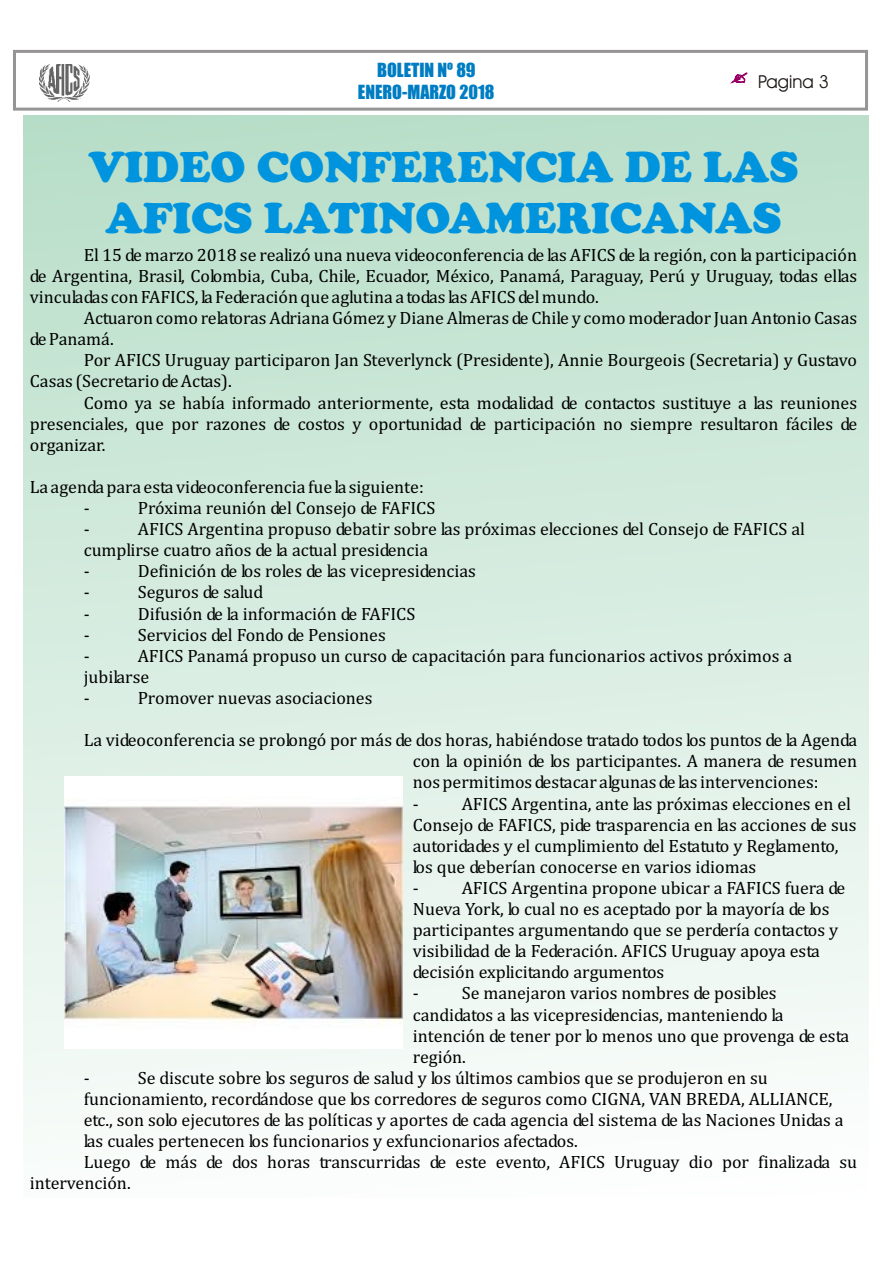
<style>
.page{position:relative;width:894px;height:1263px;background:#fff}
.page>*{position:absolute;margin:0;border:0;box-sizing:border-box;transform-origin:0 0}
.t1{font:900 45px/51.6px "Cooper";color:#0094de;text-align:center}
.t2{font:18px/21.1px "Cambria";color:#000}
.t3{font:18px/21.9px "Impact";color:#007dc2;text-align:center}
.t4{font:18px "Avant Garde Bk BT";color:#1f1a17}
</style>
<div class="page">
<div style="left:13px;top:50px;width:855px;height:61px;border:3px solid #969494"></div>
<svg style="left:731px;top:73px;width:16px;height:10px"></svg>
<div style="left:24px;top:116px;width:845px;height:1082px;background:linear-gradient(to bottom,#b8dec9,#fdfefd)"></div>
<img style="left:40px;top:64px;width:49px;height:38px">
<img style="left:64px;top:776px;width:338px;height:273px">
<p class="t3" style="left:358px;top:60px;width:138px">BOLETIN Nº 89<br>ENERO-MARZO 2018</p>
<p class="t4" style="left:758px;top:74px;width:72px">Pagina 3</p>
<h1 class="t1" style="left:88px;top:145px;width:712px">VIDEO CONFERENCIA DE LAS<br>AFICS LATINOAMERICANAS</h1>
<p class="t2" style="left:30px;top:245px;width:829px;text-align:justify;text-indent:54px">El 15 de marzo 2018 se realizó una nueva videoconferencia de las AFICS de la región, con la participación de Argentina, Brasil, Colombia, Cuba, Chile, Ecuador, México, Panamá, Paraguay, Perú y Uruguay, todas ellas vinculadas con FAFICS, la Federación que aglutina a todas las AFICS del mundo.</p>
<p class="t2" style="left:30px;top:309px;width:829px;text-indent:54px">Actuaron como relatoras Adriana Gómez y Diane Almeras de Chile y como moderador Juan Antonio Casas de Panamá.</p>
<p class="t2" style="left:30px;top:351px;width:829px;text-indent:54px">Por AFICS Uruguay participaron Jan Steverlynck (Presidente), Annie Bourgeois (Secretaria) y Gustavo<br>Casas (Secretario de Actas).</p>
<p class="t2" style="left:30px;top:393px;width:829px;text-align:justify;text-indent:54px">Como ya se había informado anteriormente, esta modalidad de contactos sustituye a las reuniones presenciales, que por razones de costos y oportunidad de participación no siempre resultaron fáciles de organizar.</p>
<p class="t2" style="left:84px;top:477px;width:342px;text-indent:-54px">La agenda para esta videoconferencia fue la siguiente: -</p>
<p class="t2" style="left:138px;top:499px;width:299px">Próxima reunión del Consejo de FAFICS</p>
<p class="t2" style="left:84px;top:520px;width:723px;text-indent:54px">AFICS Argentina propuso debatir sobre las próximas elecciones del Consejo de FAFICS al cumplirse cuatro años de la actual presidencia<br>-</p>
<p class="t2" style="left:84px;top:520px;width:7px">-</p>
<p class="t2" style="left:138px;top:562px;width:340px">Definición de los roles de las vicepresidencias</p>
<p class="t2" style="left:84px;top:583px;width:7px">-</p>
<p class="t2" style="left:138px;top:583px;width:127px">Seguros de salud</p>
<p class="t2" style="left:84px;top:604px;width:7px">-</p>
<p class="t2" style="left:138px;top:604px;width:279px">Difusión de la información de FAFICS</p>
<p class="t2" style="left:84px;top:625px;width:7px">-</p>
<p class="t2" style="left:138px;top:625px;width:249px">Servicios del Fondo de Pensiones</p>
<p class="t2" style="left:84px;top:646px;width:7px">-</p>
<p class="t2" style="left:84px;top:646px;width:710px;text-indent:54px">AFICS Panamá propuso un curso de capacitación para funcionarios activos próximos a jubilarse<br>-</p>
<p class="t2" style="left:138px;top:688px;width:236px">Promover nuevas asociaciones</p>
<p class="t2" style="left:413px;top:731px;width:446px;text-align:justify;text-indent:-329px">La videoconferencia se prolongó por más de dos horas, habiéndose tratado todos los puntos de la Agenda con la opinión de los participantes. A manera de resumen nos permitimos destacar algunas de las intervenciones:</p>
<p class="t2" style="left:413px;top:794px;width:445px">- AFICS Argentina, ante las próximas elecciones en el Consejo de FAFICS, pide trasparencia en las acciones de sus autoridades y el cumplimiento del Estatuto y Reglamento, los que deberían conocerse en varios idiomas</p>
<p class="t2" style="left:413px;top:878px;width:434px">- AFICS Argentina propone ubicar a FAFICS fuera de Nueva York, lo cual no es aceptado por la mayoría de los participantes argumentando que se perdería contactos y visibilidad de la Federación. AFICS Uruguay apoya esta decisión explicitando argumentos</p>
<p class="t2" style="left:413px;top:984px;width:438px">- Se manejaron varios nombres de posibles candidatos a las vicepresidencias, manteniendo la intención de tener por lo menos uno que provenga de esta región.</p>
<p class="t2" style="left:84px;top:1068px;width:7px">-</p>
<p class="t2" style="left:138px;top:1068px;width:632px">Se discute sobre los seguros de salud y los últimos cambios que se produjeron en su</p>
<p class="t2" style="left:84px;top:1089px;width:750px">funcionamiento, recordándose que los corredores de seguros como CIGNA, VAN BREDA, ALLIANCE,</p>
<p class="t2" style="left:84px;top:1110px;width:761px">etc., son solo ejecutores de las políticas y aportes de cada agencia del sistema de las Naciones Unidas a</p>
<p class="t2" style="left:84px;top:1132px;width:496px">las cuales pertenecen los funcionarios y exfuncionarios afectados.</p>
<p class="t2" style="left:84px;top:1153px;width:775px">Luego de más de dos horas transcurridas de este evento, AFICS Uruguay dio por finalizada su</p>
<p class="t2" style="left:30px;top:1174px;width:103px">intervención.</p>
</div>
